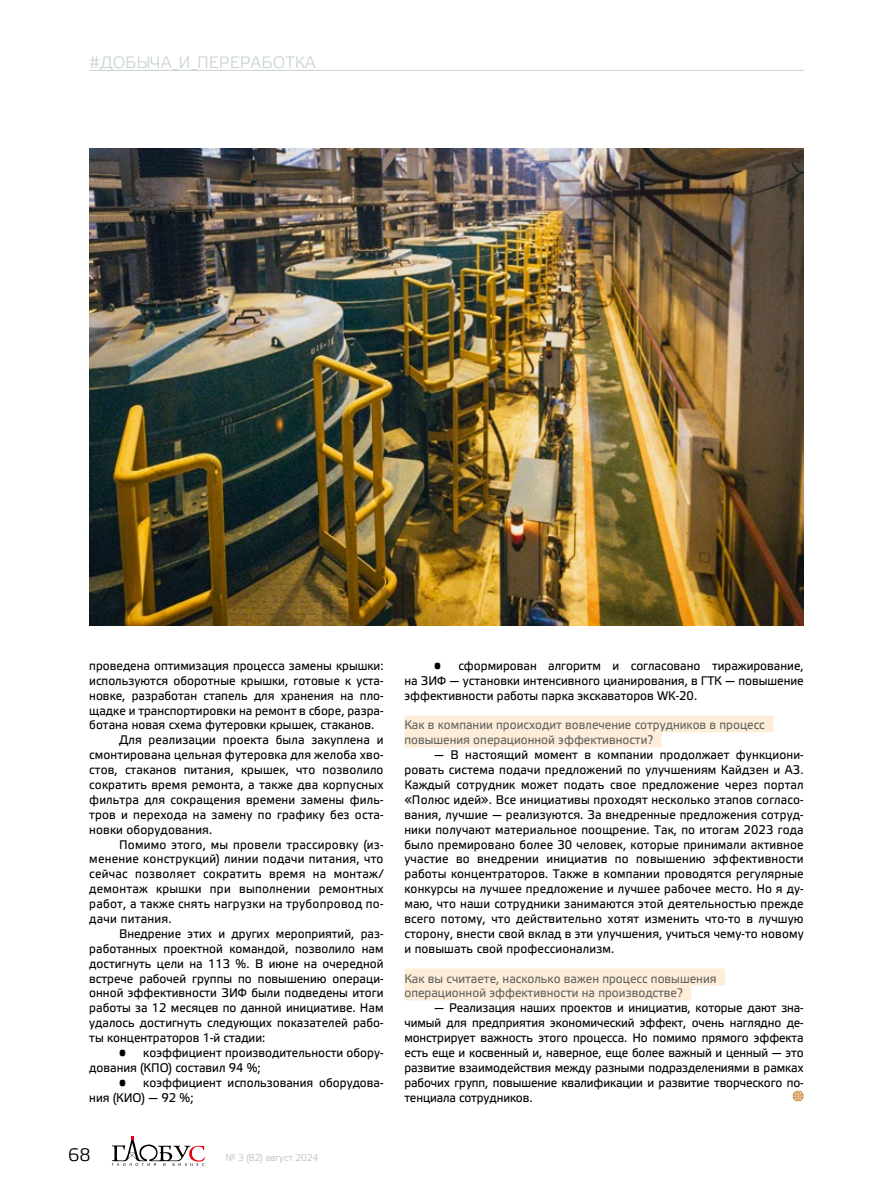
<style>
.page{position:relative;width:893px;height:1191px;background:#fff}
.page>*{position:absolute;margin:0;border:0;box-sizing:border-box;transform-origin:0 0}
.t1{font:18px "Elektra Light Pro";color:#000}
.рубрика_новая{font:16.5px "Elektra Light Pro";color:#c9d1d5}
.Основной_новый{font:12.45px/14.9px "Elektra Text Pro";color:#000;text-align:justify;scale:.95 1}
.новый_вопрос_в_интер{font:12.45px "Elektra Text Pro";color:#626463;scale:.95 1}
.t2{font:9.75px "Elektra Light Pro";color:#b3bdc2;scale:.95 1}
</style>
<div class="page">
<svg style="left:112px;top:1136px;width:93px;height:29px"></svg>
<div style="left:404px;top:715px;width:369px;height:17px;background:#feeed9"></div>
<div style="left:404px;top:730px;width:258px;height:17px;background:#feeed9"></div>
<div style="left:404px;top:968px;width:321px;height:17px;background:#feeed9"></div>
<div style="left:404px;top:983px;width:287px;height:17px;background:#feeed9"></div>
<hr style="left:89px;top:70px;width:715px;height:1px;background:#c9d1d5">
<img style="left:89px;top:149px;width:715px;height:476px">
<svg style="left:793px;top:1090px;width:11px;height:11px"></svg>
<p class="рубрика_новая" style="left:89px;top:54px;width:228px">#ДОБЫЧА_И_ПЕРЕРАБОТКА</p>
<p class="Основной_новый" style="left:89px;top:658px;width:311px">проведена оптимизация процесса замены крышки: используются оборотные крышки, готовые к уста&shy;новке, разработан стапель для хранения на пло&shy;щадке и транспортировки на ремонт в сборе, разра&shy;ботана новая схема футеровки крышек, стаканов.</p>
<p class="Основной_новый" style="left:89px;top:733px;width:311px;text-indent:30px">Для реализации проекта была закуплена и смонтирована цельная футеровка для желоба хво&shy;стов, стаканов питания, крышек, что позволило сократить время ремонта, а также два корпусных фильтра для сокращения времени замены филь&shy;тров и перехода на замену по графику без оста&shy;новки оборудования.</p>
<p class="Основной_новый" style="left:89px;top:837px;width:311px;text-indent:30px">Помимо этого, мы провели трассировку (из&shy;менение конструкций) линии подачи питания, что сейчас позволяет сократить время на монтаж/ демонтаж крышки при выполнении ремонтных работ, а также снять нагрузки на трубопровод по&shy;дачи питания.</p>
<p class="Основной_новый" style="left:89px;top:926px;width:311px;text-indent:30px">Внедрение этих и других мероприятий, раз&shy;работанных проектной командой, позволило нам достигнуть цели на 113 %. В июне на очередной встрече рабочей группы по повышению операци&shy;онной эффективности ЗИФ были подведены итоги работы за 12 месяцев по данной инициативе. Нам удалось достигнуть следующих показателей рабо&shy;ты концентраторов 1-й стадии:</p>
<p class="Основной_новый" style="left:89px;top:1045px;width:311px;text-indent:30px">• коэффициент производительности обору&shy;дования (КПО) составил 94 %;</p>
<p class="Основной_новый" style="left:89px;top:1075px;width:311px;text-indent:30px">• коэффициент использования оборудова&shy;ния (КИО) — 92 %;</p>
<h1 class="t1" style="left:68px;top:1145px;width:24px">68</h1>
<p class="t2" style="left:225px;top:1152px;width:99px">№ 3 (82) август 2024</p>
<p class="Основной_новый" style="left:404px;top:658px;width:422px;text-indent:30px">• сформирован алгоритм и согласовано тиражирование, на ЗИФ — установки интенсивного цианирования, в ГТК — повышение эффективности работы парка экскаваторов WK-20.</p>
<p class="новый_вопрос_в_интер" style="left:404px;top:718px;width:381px">Как в компании происходит вовлечение сотрудников в процесс</p>
<p class="новый_вопрос_в_интер" style="left:404px;top:733px;width:263px">повышения операционной эффективности?</p>
<p class="Основной_новый" style="left:404px;top:748px;width:422px;text-indent:30px">— В настоящий момент в компании продолжает функциони&shy;ровать система подачи предложений по улучшениям Кайдзен и А3.<br>Каждый сотрудник может подать свое предложение через портал «Полюс идей». Все инициативы проходят несколько этапов согласо&shy;вания, лучшие — реализуются. За внедренные предложения сотруд&shy;ники получают материальное поощрение. Так, по итогам 2023 года было премировано более 30 человек, которые принимали активное участие во внедрении инициатив по повышению эффективности работы концентраторов. Также в компании проводятся регулярные конкурсы на лучшее предложение и лучшее рабочее место. Но я ду&shy;маю, что наши сотрудники занимаются этой деятельностью прежде всего потому, что действительно хотят изменить что-то в лучшую сторону, внести свой вклад в эти улучшения, учиться чему-то новому и повышать свой профессионализм.</p>
<p class="новый_вопрос_в_интер" style="left:404px;top:971px;width:330px">Как вы считаете, насколько важен процесс повышения</p>
<p class="новый_вопрос_в_интер" style="left:404px;top:986px;width:294px">операционной эффективности на производстве?</p>
<p class="Основной_новый" style="left:404px;top:1001px;width:422px;text-indent:30px">— Реализация наших проектов и инициатив, которые дают зна&shy;чимый для предприятия экономический эффект, очень наглядно де&shy;монстрирует важность этого процесса. Но помимо прямого эффекта есть еще и косвенный и, наверное, еще более важный и ценный — это развитие взаимодействия между разными подразделениями в рамках рабочих групп, повышение квалификации и развитие творческого по&shy;тенциала сотрудников.</p>
</div>
